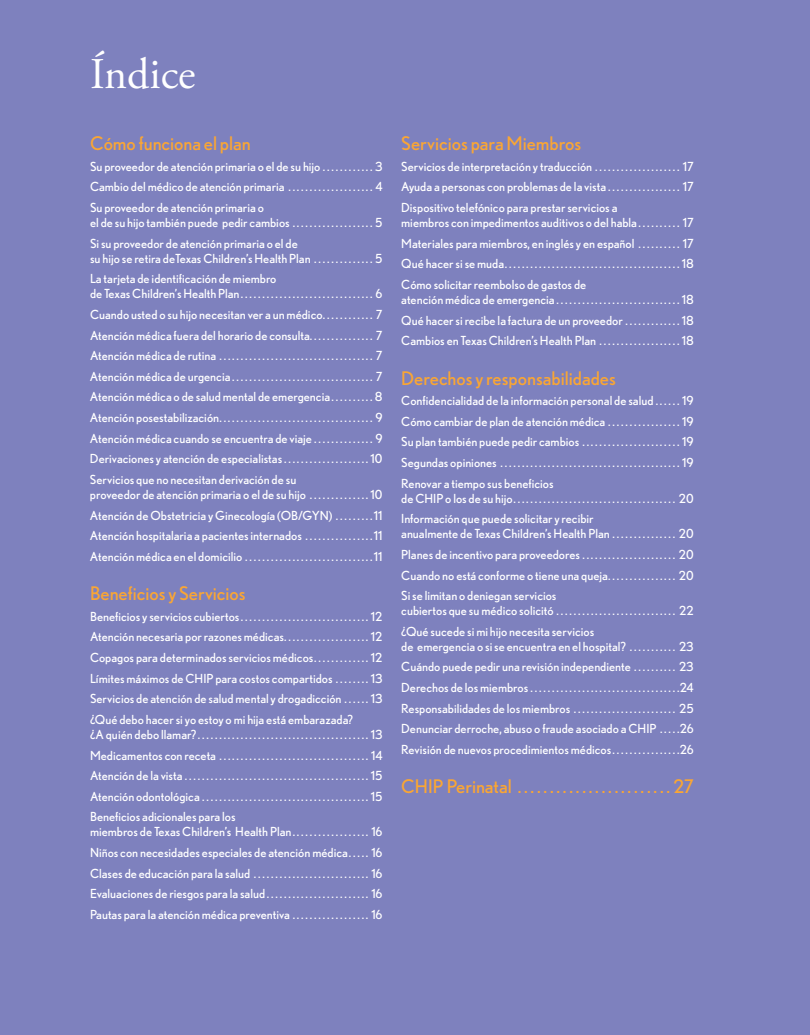
<style>
.page{position:relative;width:810px;height:1035px;background:#7e81be}
.page>*{position:absolute;margin:0;border:0;box-sizing:border-box;transform-origin:0 0}
.t1{font:43.75px "Adobe Garamond Pro";color:#fff}
.t2{font:18.75px "Nobel";color:#faa634}
.t3{font:12.5px/20.6px "Nobel";color:#fff;text-align:justify}
</style>
<div class="page">
<h1 class="t1" style="left:90px;top:48px;width:107px">Índice</h1>
<h2 class="t2" style="left:90px;top:132px;width:162px">Cómo funciona el plan</h2>
<p class="t3" style="left:90px;top:156px;width:294px">Su proveedor de atención primaria o el de su hijo . . . . . . . . . . . . 3<br>Cambio del médico de atención primaria . . . . . . . . . . . . . . . . . . . . 4<br>Su proveedor de atención primaria o</p>
<p class="t3" style="left:90px;top:212px;width:294px">el de su hijo también puede pedir cambios . . . . . . . . . . . . . . . . . . . 5<br>Si su proveedor de atención primaria o el de</p>
<p class="t3" style="left:90px;top:248px;width:294px">su hijo se retira deTexas Children’s Health Plan . . . . . . . . . . . . . . 5<br>La tarjeta de identificación de miembro</p>
<p class="t3" style="left:90px;top:284px;width:294px">de Texas Children’s Health Plan . . . . . . . . . . . . . . . . . . . . . . . . . . . . . . . 6<br>Cuando usted o su hijo necesitan ver a un médico . . . . . . . . . . . . 7<br>Atención médica fuera del horario de consulta. . . . . . . . . . . . . . . 7<br>Atención médica de rutina . . . . . . . . . . . . . . . . . . . . . . . . . . . . . . . . . . . . 7<br>Atención médica de urgencia . . . . . . . . . . . . . . . . . . . . . . . . . . . . . . . . . 7<br>Atención médica o de salud mental de emergencia . . . . . . . . . . 8<br>Atención posestabilización . . . . . . . . . . . . . . . . . . . . . . . . . . . . . . . . . . . . 9<br>Atención médica cuando se encuentra de viaje . . . . . . . . . . . . . . 9<br>Derivaciones y atención de especialistas . . . . . . . . . . . . . . . . . . . . 10<br>Servicios que no necesitan derivación de su</p>
<p class="t3" style="left:90px;top:484px;width:294px">proveedor de atención primaria o el de su hijo . . . . . . . . . . . . . . 10<br>Atención de Obstetricia y Ginecología (OB/GYN) . . . . . . . . 11<br>Atención hospitalaria a pacientes internados . . . . . . . . . . . . . . . 11<br>Atención médica en el domicilio . . . . . . . . . . . . . . . . . . . . . . . . . . . . . 11</p>
<h2 class="t2" style="left:90px;top:582px;width:157px">Beneficios y Servicios</h2>
<p class="t3" style="left:90px;top:606px;width:294px">Beneficios y servicios cubiertos . . . . . . . . . . . . . . . . . . . . . . . . . . . . . . 12<br>Atención necesaria por razones médicas . . . . . . . . . . . . . . . . . . . . 12<br>Copagos para determinados servicios médicos . . . . . . . . . . . . . 12<br>Límites máximos de CHIP para costos compartidos . . . . . . . . 13<br>Servicios de atención de salud mental y drogadicción . . . . . . 13 ¿Qué debo hacer si yo estoy o mi hija está embarazada?</p>
<p class="t3" style="left:90px;top:724px;width:294px">¿A quién debo llamar? . . . . . . . . . . . . . . . . . . . . . . . . . . . . . . . . . . . . . . . . 13<br>Medicamentos con receta . . . . . . . . . . . . . . . . . . . . . . . . . . . . . . . . . . . 14<br>Atención de la vista . . . . . . . . . . . . . . . . . . . . . . . . . . . . . . . . . . . . . . . . . . . 15<br>Atención odontológica . . . . . . . . . . . . . . . . . . . . . . . . . . . . . . . . . . . . . . . 15<br>Beneficios adicionales para los</p>
<p class="t3" style="left:90px;top:822px;width:294px">miembros de Texas Children’s Health Plan . . . . . . . . . . . . . . . . . . 16<br>Niños con necesidades especiales de atención médica . . . . . 16<br>Clases de educación para la salud . . . . . . . . . . . . . . . . . . . . . . . . . . . 16<br>Evaluaciones de riesgos para la salud . . . . . . . . . . . . . . . . . . . . . . . . 16<br>Pautas para la atención médica preventiva . . . . . . . . . . . . . . . . . . 16</p>
<h2 class="t2" style="left:401px;top:132px;width:181px">Servicios para Miembros</h2>
<p class="t3" style="left:401px;top:156px;width:294px">Servicios de interpretación y traducción . . . . . . . . . . . . . . . . . . . . 17<br>Ayuda a personas con problemas de la vista . . . . . . . . . . . . . . . . . 17<br>Dispositivo telefónico para prestar servicios a</p>
<p class="t3" style="left:401px;top:212px;width:294px">miembros con impedimentos auditivos o del habla . . . . . . . . . . 17<br>Materiales para miembros, en inglés y en español . . . . . . . . . . 17<br>Qué hacer si se muda . . . . . . . . . . . . . . . . . . . . . . . . . . . . . . . . . . . . . . . . . 18<br>Cómo solicitar reembolso de gastos de</p>
<p class="t3" style="left:401px;top:289px;width:294px">atención médica de emergencia . . . . . . . . . . . . . . . . . . . . . . . . . . . . . 18<br>Qué hacer si recibe la factura de un proveedor . . . . . . . . . . . . . 18<br>Cambios en Texas Children’s Health Plan . . . . . . . . . . . . . . . . . . . 18</p>
<h2 class="t2" style="left:401px;top:367px;width:216px">Derechos y responsabilidades</h2>
<p class="t3" style="left:401px;top:390px;width:294px">Confidencialidad de la información personal de salud . . . . . . 19<br>Cómo cambiar de plan de atención médica . . . . . . . . . . . . . . . . . 19<br>Su plan también puede pedir cambios . . . . . . . . . . . . . . . . . . . . . . . 19<br>Segundas opiniones . . . . . . . . . . . . . . . . . . . . . . . . . . . . . . . . . . . . . . . . . . 19<br>Renovar a tiempo sus beneficios</p>
<p class="t3" style="left:401px;top:488px;width:294px">de CHIP o los de su hijo . . . . . . . . . . . . . . . . . . . . . . . . . . . . . . . . . . . . . . 20<br>Información que puede solicitar y recibir</p>
<p class="t3" style="left:401px;top:524px;width:294px">anualmente de Texas Children’s Health Plan . . . . . . . . . . . . . . . 20<br>Planes de incentivo para proveedores . . . . . . . . . . . . . . . . . . . . . . 20<br>Cuando no está conforme o tiene una queja . . . . . . . . . . . . . . . . 20<br>Si se limitan o deniegan servicios</p>
<p class="t3" style="left:401px;top:600px;width:294px">cubiertos que su médico solicitó . . . . . . . . . . . . . . . . . . . . . . . . . . . . 22 ¿Qué sucede si mi hijo necesita servicios</p>
<p class="t3" style="left:401px;top:636px;width:294px">de emergencia o si se encuentra en el hospital? . . . . . . . . . . . 23<br>Cuándo puede pedir una revisión independiente . . . . . . . . . . 23<br>Derechos de los miembros . . . . . . . . . . . . . . . . . . . . . . . . . . . . . . . . . . 24<br>Responsabilidades de los miembros . . . . . . . . . . . . . . . . . . . . . . . . 25<br>Denunciar derroche, abuso o fraude asociado a CHIP . . . . 26<br>Revisión de nuevos procedimientos médicos . . . . . . . . . . . . . . . 26</p>
<h2 class="t2" style="left:401px;top:775px;width:294px">CHIP Perinatal . . . . . . . . . . . . . . . . . . . . . . . . 27</h2>
</div>
